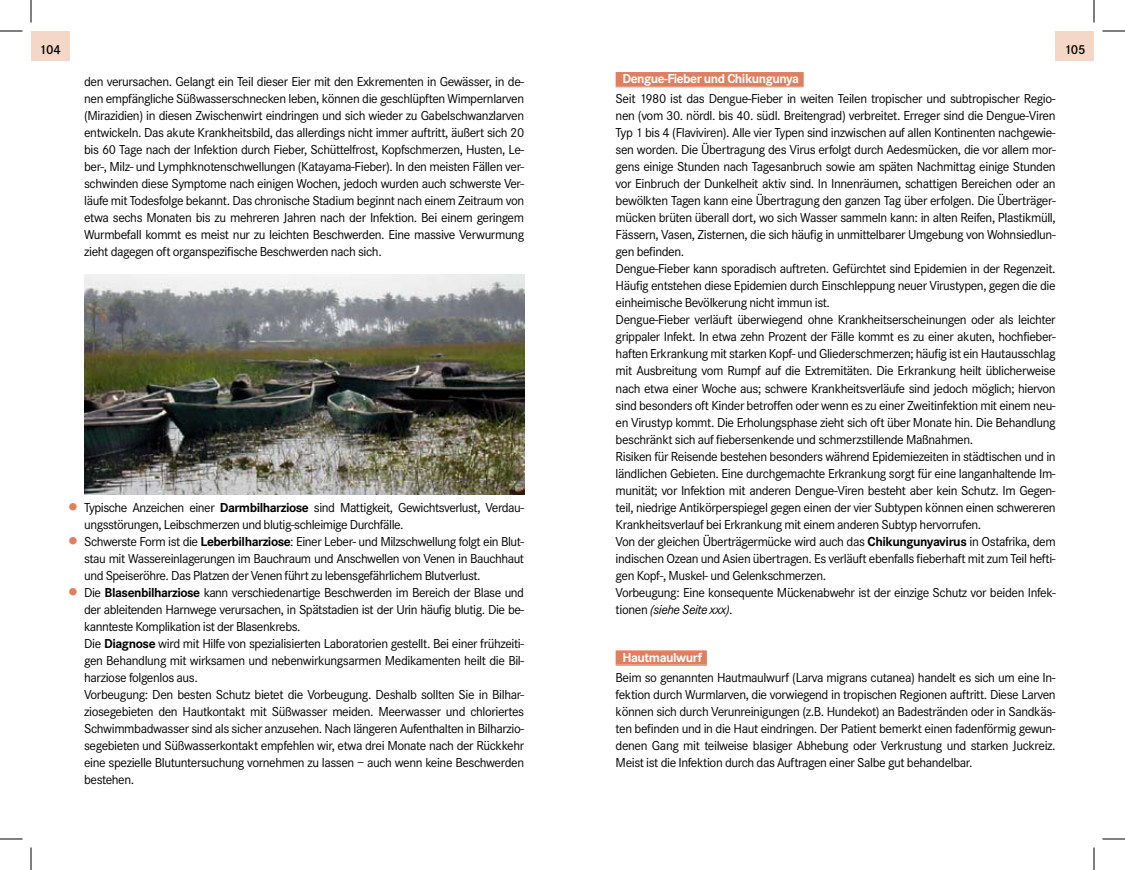
<style>
.page{position:relative;width:1125px;height:870px;background:#fff}
.page>*{position:absolute;margin:0;border:0;box-sizing:border-box;transform-origin:0 0}
.t1{font:13.5px/17px "Corporate S";letter-spacing:-.03em;color:#000;text-align:justify}
.t2{font:700 13.5px "Corporate S";letter-spacing:-.035em;color:#fff}
.t3{font:600 13.5px "Corporate S";letter-spacing:-.025em;color:#000}
.s1{font-weight:700}
.s2{font-style:italic}
.s3{font-family:"European Pi One";font-size:9.3px;color:#e07f60}
</style>
<div class="page">
<div style="left:31px;top:31px;width:38px;height:30px;background:#f5d7c8"></div>
<div style="left:1056px;top:31px;width:38px;height:30px;background:#f5d7c8"></div>
<img style="left:84px;top:275px;width:440px;height:219px">
<div style="left:616px;top:72px;width:188px;height:14px;background:#e07f60"></div>
<hr style="left:616px;top:86px;width:188px;height:1px;background:#e07f60">
<div style="left:616px;top:650px;width:91px;height:15px;background:#e07f60"></div>
<hr style="left:616px;top:665px;width:91px;height:1px;background:#e07f60">
<svg style="left:0;top:31px;width:22px;height:1px"></svg>
<svg style="left:1102px;top:31px;width:23px;height:1px"></svg>
<svg style="left:0;top:839px;width:22px;height:1px"></svg>
<svg style="left:1102px;top:839px;width:23px;height:1px"></svg>
<svg style="left:31px;top:0;width:1px;height:23px"></svg>
<svg style="left:31px;top:847px;width:1px;height:23px"></svg>
<svg style="left:1094px;top:0;width:1px;height:23px"></svg>
<svg style="left:1094px;top:847px;width:1px;height:23px"></svg>
<p class="t3" style="left:39px;top:42px;width:23px">104</p>
<p class="t3" style="left:1064px;top:42px;width:23px">105</p>
<p class="t1" style="left:84px;top:74px;width:442px">den verursachen. Gelangt ein Teil dieser Eier mit den Exkrementen in Gewässer, in de&shy;nen empfängliche Süßwasserschnecken leben, können die geschlüpften Wimpernlarven (Mirazidien) in diesen Zwischenwirt eindringen und sich wieder zu Gabelschwanzlarven entwickeln. Das akute Krankheitsbild, das allerdings nicht immer auftritt, äußert sich 20 bis 60 Tage nach der Infektion durch Fieber, Schüttelfrost, Kopfschmerzen, Husten, Le&shy;ber-, Milz- und Lymphknotenschwellungen (Katayama-Fieber). In den meisten Fällen ver&shy;schwinden diese Symptome nach einigen Wochen, jedoch wurden auch schwerste Ver&shy;läufe mit Todesfolge bekannt. Das chronische Stadium beginnt nach einem Zeitraum von etwa sechs Monaten bis zu mehreren Jahren nach der Infektion. Bei einem geringem Wurmbefall kommt es meist nur zu leichten Beschwerden. Eine massive Verwurmung zieht dagegen oft organspezifische Beschwerden nach sich.</p>
<p class="t2" style="left:622px;top:71px;width:178px">Dengue-Fieber und Chikungunya</p>
<p class="t1" style="left:616px;top:91px;width:442px;text-align:left">Seit 1980 ist das Dengue-Fieber in weiten Teilen tropischer und subtropischer Regio&shy;nen (vom 30. nördl. bis 40. südl. Breitengrad) verbreitet. Erreger sind die Dengue-Viren Typ 1 bis 4 (Flaviviren). Alle vier Typen sind inzwischen auf allen Kontinenten nachgewie&shy;sen worden. Die Übertragung des Virus erfolgt durch Aedesmücken, die vor allem mor&shy;gens einige Stunden nach Tagesanbruch sowie am späten Nachmittag einige Stunden vor Einbruch der Dunkelheit aktiv sind. In Innenräumen, schattigen Bereichen oder an bewölkten Tagen kann eine Übertragung den ganzen Tag über erfolgen. Die Überträger&shy;mücken brüten überall dort, wo sich Wasser sammeln kann: in alten Reifen, Plastikmüll, Fässern, Vasen, Zisternen, die sich häufig in unmittelbarer Umgebung von Wohnsiedlun&shy;gen befinden.<br>Dengue-Fieber kann sporadisch auftreten. Gefürchtet sind Epidemien in der Regenzeit.<br>Häufig entstehen diese Epidemien durch Einschleppung neuer Virustypen, gegen die die einheimische Bevölkerung nicht immun ist.<br>Dengue-Fieber verläuft überwiegend ohne Krankheitserscheinungen oder als leichter grippaler Infekt. In etwa zehn Prozent der Fälle kommt es zu einer akuten, hochfieber&shy;haften Erkrankung mit starken Kopf- und Gliederschmerzen; häufig ist ein Hautausschlag mit Ausbreitung vom Rumpf auf die Extremitäten. Die Erkrankung heilt üblicherweise nach etwa einer Woche aus; schwere Krankheitsverläufe sind jedoch möglich; hiervon sind besonders oft Kinder betroffen oder wenn es zu einer Zweitinfektion mit einem neu&shy;en Virustyp kommt. Die Erholungsphase zieht sich oft über Monate hin. Die Behandlung beschränkt sich auf fiebersenkende und schmerzstillende Maßnahmen.<br>Risiken für Reisende bestehen besonders während Epidemiezeiten in städtischen und in ländlichen Gebieten. Eine durchgemachte Erkrankung sorgt für eine langanhaltende Im&shy;munität; vor Infektion mit anderen Dengue-Viren besteht aber kein Schutz. Im Gegen&shy;teil, niedrige Antikörperspiegel gegen einen der vier Subtypen können einen schwereren Krankheitsverlauf bei Erkrankung mit einem anderen Subtyp hervorrufen.<br>Von der gleichen Überträgermücke wird auch das <span class="s1">Chikungunyavirus</span> in Ostafrika, dem indischen Ozean und Asien übertragen. Es verläuft ebenfalls fieberhaft mit zum Teil hefti&shy;gen Kopf-, Muskel- und Gelenkschmerzen.<br>Vorbeugung: Eine konsequente Mückenabwehr ist der einzige Schutz vor beiden Infek&shy;tionen <span class="s2">(siehe Seite xxx)</span>.</p>
<p class="t2" style="left:622px;top:649px;width:81px">Hautmaulwurf</p>
<p class="t1" style="left:616px;top:669px;width:442px">Beim so genannten Hautmaulwurf (Larva migrans cutanea) handelt es sich um eine In&shy;fektion durch Wurmlarven, die vorwiegend in tropischen Regionen auftritt. Diese Larven können sich durch Verunreinigungen (z.B. Hundekot) an Badestränden oder in Sandkäs&shy;ten befinden und in die Haut eindringen. Der Patient bemerkt einen fadenförmig gewun&shy;denen Gang mit teilweise blasiger Abhebung oder Verkrustung und starken Juckreiz.<br>Meist ist die Infektion durch das Auftragen einer Salbe gut behandelbar.</p>
<p class="t1" style="left:69px;top:499px;width:456px"><span class="s3">)</span> Typische Anzeichen einer <span class="s1">Darmbilharziose</span> sind Mattigkeit, Gewichtsverlust, Verdau-</p>
<p class="t1" style="left:84px;top:516px;width:321px">ungsstörungen, Leibschmerzen und blutig-schleimige Durchfälle.</p>
<p class="t1" style="left:69px;top:533px;width:456px"><span class="s3">)</span> Schwerste Form ist die <span class="s1">Leberbilharziose</span>: Einer Leber- und Milzschwellung folgt ein Blut-</p>
<p class="t1" style="left:84px;top:550px;width:442px">stau mit Wassereinlagerungen im Bauchraum und Anschwellen von Venen in Bauchhaut</p>
<p class="t1" style="left:84px;top:567px;width:398px">und Speiseröhre. Das Platzen der Venen führt zu lebensgefährlichem Blutverlust.</p>
<p class="t1" style="left:69px;top:584px;width:456px"><span class="s3">)</span> Die <span class="s1">Blasenbilharziose</span> kann verschiedenartige Beschwerden im Bereich der Blase und</p>
<p class="t1" style="left:84px;top:601px;width:442px">der ableitenden Harnwege verursachen, in Spätstadien ist der Urin häufig blutig. Die be-</p>
<p class="t1" style="left:84px;top:618px;width:218px">kannteste Komplikation ist der Blasenkrebs.</p>
<p class="t1" style="left:84px;top:635px;width:442px">Die <span class="s1">Diagnose</span> wird mit Hilfe von spezialisierten Laboratorien gestellt. Bei einer frühzeiti-</p>
<p class="t1" style="left:84px;top:652px;width:442px">gen Behandlung mit wirksamen und nebenwirkungsarmen Medikamenten heilt die Bil-</p>
<p class="t1" style="left:84px;top:669px;width:115px">harziose folgenlos aus.</p>
<p class="t1" style="left:84px;top:686px;width:442px">Vorbeugung: Den besten Schutz bietet die Vorbeugung. Deshalb sollten Sie in Bilhar-</p>
<p class="t1" style="left:84px;top:703px;width:442px">ziosegebieten den Hautkontakt mit Süßwasser meiden. Meerwasser und chloriertes</p>
<p class="t1" style="left:84px;top:720px;width:442px">Schwimmbadwasser sind als sicher anzusehen. Nach längeren Aufenthalten in Bilharzio-</p>
<p class="t1" style="left:84px;top:737px;width:442px">segebieten und Süßwasserkontakt empfehlen wir, etwa drei Monate nach der Rückkehr</p>
<p class="t1" style="left:84px;top:754px;width:442px">eine spezielle Blutuntersuchung vornehmen zu lassen – auch wenn keine Beschwerden</p>
<p class="t1" style="left:84px;top:771px;width:52px">bestehen.</p>
</div>
